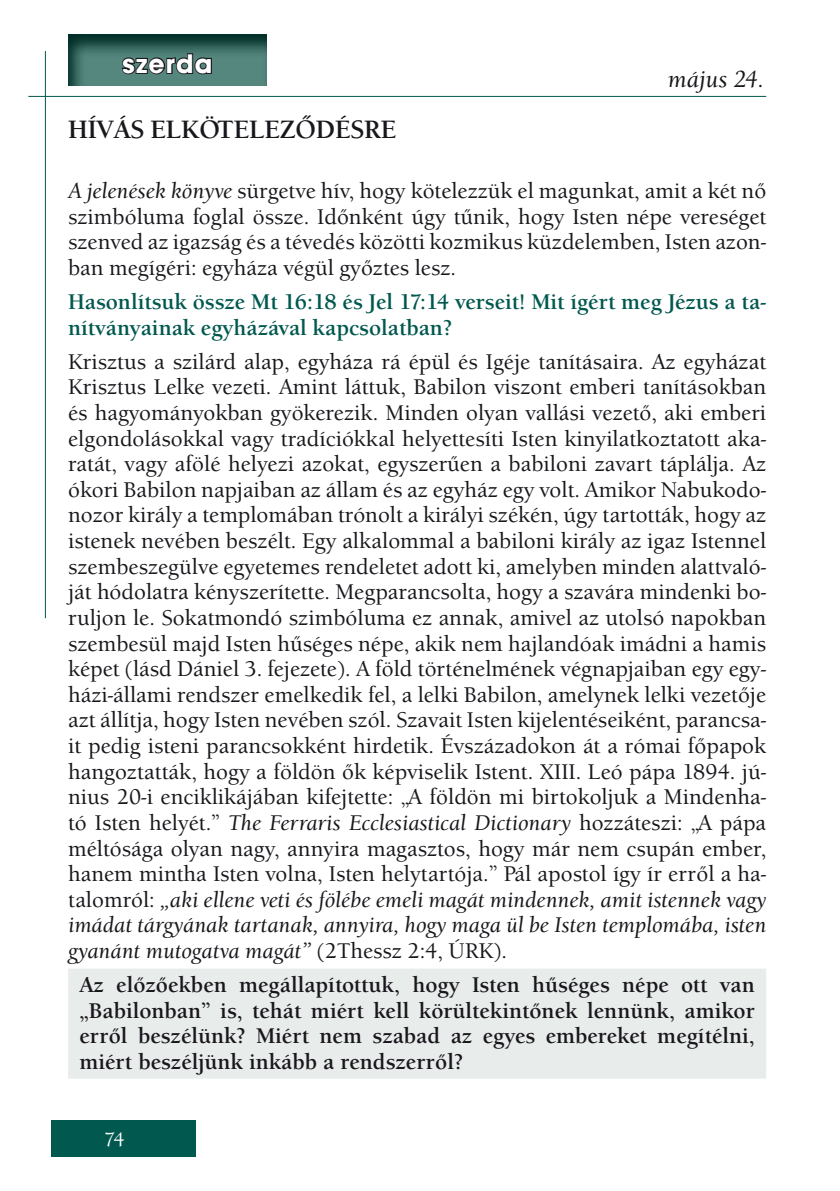
<style>
.page{position:relative;width:840px;height:1191px;background:#fff}
.page>*{position:absolute;margin:0;border:0;box-sizing:border-box;transform-origin:0 0}
.t1{font:700 28px "Avant Gar Got Itc TEE";letter-spacing:.04em;color:#fff}
.t2{font:700 26px "Berkeley Old Sty Itc TEE";color:#1a171c}
.t3{font:italic 500 24px "Berkeley Old Sty Itc TEE";color:#1a171c}
.t4{font:500 22px/25.6px "Berkeley Old Sty Itc TEE";color:#1a171c;text-align:justify}
.t5{font:700 22px/25.6px "Berkeley Old Sty Itc TEE";color:#1a171c;text-align:justify}
.t6{font:700 22px/25.6px "Berkeley Old Sty Itc TEE";color:#00584e}
.t7{font:500 20px "Berkeley Old Sty Itc TEE";color:#fff}
.s1{font-style:italic}
</style>
<div class="page">
<div style="left:51px;top:1120px;width:145px;height:37px;background:#00584e"></div>
<hr style="left:28px;top:96px;width:737px;height:1px;background:#00584e">
<hr style="left:45px;top:51px;width:1px;height:567px;background:#00584e">
<svg style="left:68px;top:34px;width:199px;height:52px;background:#396a62"></svg>
<svg style="left:120px;top:52px;width:93px;height:24px;background:#3c5a57"></svg>
<div style="left:68px;top:968px;width:697px;height:110px;background:#e8edec"></div>
<p class="t1" style="left:122px;top:46px;width:91px">szerda</p>
<p class="t2" style="left:68px;top:115px;width:329px">HÍVÁS ELKÖTELEZŐDÉSRE</p>
<p class="t3" style="left:667px;top:65px;width:98px">május 24.</p>
<p class="t4" style="left:68px;top:178px;width:699px"><span class="s1">A jelenések könyve</span> sürgetve hív, hogy kötelezzük el magunkat, amit a két nő szimbóluma foglal össze. Időnként úgy tűnik, hogy Isten népe vereséget szenved az igazság és a tévedés közötti kozmikus küzdelemben, Isten azon&shy;ban megígéri: egyháza végül győztes lesz.</p>
<p class="t6" style="left:68px;top:289px;width:699px">Hasonlítsuk össze Mt 16:18 és Jel 17:14 verseit! Mit ígért meg Jézus a ta&shy;nítványainak egyházával kapcsolatban?</p>
<p class="t4" style="left:68px;top:349px;width:699px">Krisztus a szilárd alap, egyháza rá épül és Igéje tanításaira. Az egyházat Krisztus Lelke vezeti. Amint láttuk, Babilon viszont emberi tanításokban és hagyományokban gyökerezik. Minden olyan vallási vezető, aki emberi elgondolásokkal vagy tradíciókkal helyettesíti Isten kinyilatkoztatott aka&shy;ratát, vagy afölé helyezi azokat, egyszerűen a babiloni zavart táplálja. Az ókori Babilon napjaiban az állam és az egyház egy volt. Amikor Nabukodo&shy;nozor király a templomában trónolt a királyi székén, úgy tartották, hogy az istenek nevében beszélt. Egy alkalommal a babiloni király az igaz Istennel szembeszegülve egyetemes rendeletet adott ki, amelyben minden alattvaló&shy;ját hódolatra kényszerítette. Megparancsolta, hogy a szavára mindenki bo&shy;ruljon le. Sokatmondó szimbóluma ez annak, amivel az utolsó napokban szembesül majd Isten hűséges népe, akik nem hajlandóak imádni a hamis képet (lásd Dániel 3. fejezete). A föld történelmének végnapjaiban egy egy&shy;házi-állami rendszer emelkedik fel, a lelki Babilon, amelynek lelki vezetője azt állítja, hogy Isten nevében szól. Szavait Isten kijelentéseiként, parancsa&shy;it pedig isteni parancsokként hirdetik. Évszázadokon át a római főpapok hangoztatták, hogy a földön ők képviselik Istent. XIII. Leó pápa 1894. jú&shy;nius 20-i enciklikájában kifejtette: „A földön mi birtokoljuk a Mindenha&shy;tó Isten helyét.” <span class="s1">The Ferraris Ecclesiastical Dictionary</span> hozzáteszi: „A pápa méltósága olyan nagy, annyira magasztos, hogy már nem csupán ember, hanem mintha Isten volna, Isten helytartója.” Pál apostol így ír erről a ha&shy;talomról: <span class="s1">„aki ellene veti és fölébe emeli magát mindennek, amit istennek vagy imádat tárgyának tartanak, annyira, hogy maga ül be Isten templomába, isten gyanánt mutogatva magát”</span> (2Thessz 2:4, ÚRK).</p>
<p class="t5" style="left:79px;top:972px;width:676px">Az előzőekben megállapítottuk, hogy Isten hűséges népe ott van „Babilonban” is, tehát miért kell körültekintőnek lennünk, amikor erről beszélünk? Miért nem szabad az egyes embereket megítélni, miért beszéljünk inkább a rendszerről?</p>
<p class="t7" style="left:104px;top:1128px;width:22px">74</p>
</div>
